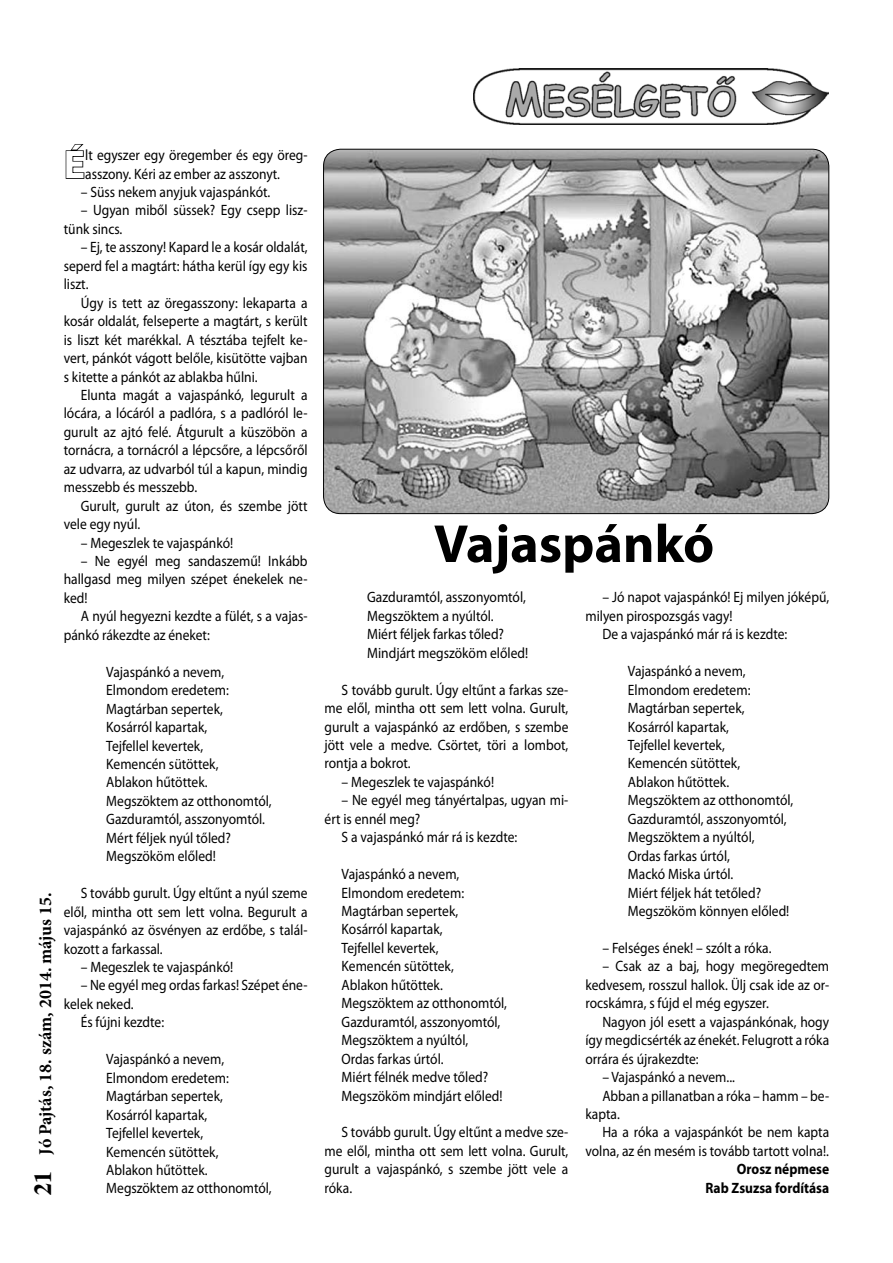
<style>
.page{position:relative;width:893px;height:1263px;background:#fff}
.page>*{position:absolute;margin:0;border:0;box-sizing:border-box;transform-origin:0 0}
.t1{font:700 54px "Myriad Pro";color:#000}
.t2{font:700 40.05px "Myriad Pro";color:#fff}
.t3{font:700 24px "CG Times";color:#000}
.t4{font:700 18px "Minion Pro";color:#000}
.t5{font:15px/18.5px "Myriad Pro";color:#000;scale:.9 1}
.t6{font:700 15px/18.5px "Myriad Pro";color:#000;text-align:right;scale:.9 1}
</style>
<div class="page">
<img style="left:473px;top:68px;width:356px;height:57px">
<svg style="left:65px;top:144px;width:20px;height:35px"></svg>
<img style="left:324px;top:149px;width:505px;height:364px;border-radius:17px">
<p class="t4" style="left:33px;top:1154px;width:264px;rotate:-90deg">Jó Pajtás, 18. szám, 2014. május 15.</p>
<h3 class="t3" style="left:28px;top:1195px;width:25px;rotate:-90deg">21</h3>
<h2 class="t2" style="left:64px;top:138px;width:23px">É</h2>
<p class="t5" style="left:85px;top:146px;width:249px">lt egyszer egy öregember és egy öreg&shy;asszony. Kéri az ember az asszonyt.</p>
<p class="t5" style="left:81px;top:182px;width:212px">– Süss nekem anyjuk vajaspánkót.</p>
<p class="t5" style="left:64px;top:201px;width:272px;text-indent:17px">– Ugyan miből süssek? Egy csepp lisz&shy;tünk sincs.</p>
<p class="t5" style="left:64px;top:238px;width:272px;text-align:justify;text-indent:17px">– Ej, te asszony! Kapard le a kosár oldalát, seperd fel a magtárt: hátha kerül így egy kis liszt.</p>
<p class="t5" style="left:64px;top:293px;width:272px;text-align:justify;text-indent:17px">Úgy is tett az öregasszony: lekaparta a kosár oldalát, felseperte a magtárt, s került is liszt két marékkal. A tésztába tejfelt ke&shy;vert, pánkót vágott belőle, kisütötte vajban s kitette a pánkót az ablakba hűlni.</p>
<p class="t5" style="left:64px;top:385px;width:272px;text-align:justify;text-indent:17px">Elunta magát a vajaspánkó, legurult a lócára, a lócáról a padlóra, s a padlóról le&shy;gurult az ajtó felé. Átgurult a küszöbön a tornácra, a tornácról a lépcsőre, a lépcsőről az udvarra, az udvarból túl a kapun, mindig messzebb és messzebb.</p>
<p class="t5" style="left:64px;top:496px;width:272px;text-indent:17px">Gurult, gurult az úton, és szembe jött vele egy nyúl.</p>
<p class="t5" style="left:81px;top:533px;width:171px">– Megeszlek te vajaspánkó!</p>
<p class="t5" style="left:64px;top:551px;width:272px;text-align:justify;text-indent:17px">– Ne egyél meg sandaszemű! Inkább hallgasd meg milyen szépet énekelek ne&shy;ked!</p>
<p class="t5" style="left:64px;top:607px;width:272px;text-indent:17px">A nyúl hegyezni kezdte a fülét, s a vajas&shy;pánkó rákezdte az éneket:</p>
<p class="t5" style="left:106px;top:662px;width:185px">Vajaspánkó a nevem,<br>Elmondom eredetem:<br>Magtárban sepertek,<br>Kosárról kapartak,<br>Tejfellel kevertek,<br>Kemencén sütöttek,<br>Ablakon hűtöttek.<br>Megszöktem az otthonomtól,<br>Gazduramtól, asszonyomtól.<br>Mért féljek nyúl tőled?<br>Megszököm előled!</p>
<p class="t5" style="left:64px;top:884px;width:272px;text-align:justify;text-indent:17px">S tovább gurult. Úgy eltűnt a nyúl szeme elől, mintha ott sem lett volna. Begurult a vajaspánkó az ösvényen az erdőbe, s talál&shy;kozott a farkassal.</p>
<p class="t5" style="left:81px;top:957px;width:171px">– Megeszlek te vajaspánkó!</p>
<p class="t5" style="left:81px;top:976px;width:253px">– Ne egyél meg ordas farkas! Szépet éne-</p>
<p class="t5" style="left:64px;top:994px;width:79px">kelek neked.</p>
<p class="t5" style="left:81px;top:1013px;width:94px">És fújni kezdte:</p>
<p class="t5" style="left:106px;top:1050px;width:185px">Vajaspánkó a nevem,<br>Elmondom eredetem:<br>Magtárban sepertek,<br>Kosárról kapartak,<br>Tejfellel kevertek,<br>Kemencén sütöttek,<br>Ablakon hűtöttek.<br>Megszöktem az otthonomtól,</p>
<h1 class="t1" style="left:434px;top:509px;width:282px">Vajaspánkó</h1>
<p class="t5" style="left:367px;top:588px;width:180px">Gazduramtól, asszonyomtól,<br>Megszöktem a nyúltól.<br>Miért féljek farkas tőled?<br>Mindjárt megszököm előled!</p>
<p class="t5" style="left:325px;top:680px;width:272px;text-align:justify;text-indent:17px">S tovább gurult. Úgy eltűnt a farkas sze&shy;me elől, mintha ott sem lett volna. Gurult, gurult a vajaspánkó az erdőben, s szembe jött vele a medve. Csörtet, töri a lombot, rontja a bokrot.</p>
<p class="t5" style="left:342px;top:772px;width:171px">– Megeszlek te vajaspánkó!</p>
<p class="t5" style="left:342px;top:791px;width:253px">– Ne egyél meg tányértalpas, ugyan mi-</p>
<p class="t5" style="left:325px;top:809px;width:108px">ért is ennél meg?</p>
<p class="t5" style="left:342px;top:828px;width:197px">S a vajaspánkó már rá is kezdte:</p>
<p class="t5" style="left:342px;top:865px;width:185px">Vajaspánkó a nevem,<br>Elmondom eredetem:<br>Magtárban sepertek,<br>Kosárról kapartak,<br>Tejfellel kevertek,<br>Kemencén sütöttek,<br>Ablakon hűtöttek.<br>Megszöktem az otthonomtól,<br>Gazduramtól, asszonyomtól,<br>Megszöktem a nyúltól,<br>Ordas farkas úrtól.<br>Miért félnék medve tőled?<br>Megszököm mindjárt előled!</p>
<p class="t5" style="left:325px;top:1123px;width:272px;text-align:justify;text-indent:17px">S tovább gurult. Úgy eltűnt a medve sze&shy;me elől, mintha ott sem lett volna. Gurult, gurult a vajaspánkó, s szembe jött vele a róka.</p>
<p class="t5" style="left:602px;top:588px;width:253px">– Jó napot vajaspánkó! Ej milyen jóképű,</p>
<p class="t5" style="left:585px;top:606px;width:165px">milyen pirospozsgás vagy!</p>
<p class="t5" style="left:602px;top:625px;width:207px">De a vajaspánkó már rá is kezdte:</p>
<p class="t5" style="left:628px;top:662px;width:185px">Vajaspánkó a nevem,<br>Elmondom eredetem:<br>Magtárban sepertek,<br>Kosárról kapartak,<br>Tejfellel kevertek,<br>Kemencén sütöttek,<br>Ablakon hűtöttek.<br>Megszöktem az otthonomtól,<br>Gazduramtól, asszonyomtól,<br>Megszöktem a nyúltól,<br>Ordas farkas úrtól,<br>Mackó Miska úrtól.<br>Miért féljek hát tetőled?<br>Megszököm könnyen előled!</p>
<p class="t5" style="left:602px;top:938px;width:189px">– Felséges ének! – szólt a róka.</p>
<p class="t5" style="left:585px;top:957px;width:272px;text-align:justify;text-indent:17px">– Csak az a baj, hogy megöregedtem kedvesem, rosszul hallok. Ülj csak ide az or&shy;rocskámra, s fújd el még egyszer.</p>
<p class="t5" style="left:585px;top:1012px;width:272px;text-align:justify;text-indent:17px">Nagyon jól esett a vajaspánkónak, hogy így megdicsérték az énekét. Felugrott a róka orrára és újrakezdte:</p>
<p class="t5" style="left:602px;top:1067px;width:149px">– Vajaspánkó a nevem...</p>
<p class="t5" style="left:602px;top:1086px;width:253px">Abban a pillanatban a róka – hamm – be-</p>
<p class="t5" style="left:585px;top:1104px;width:40px">kapta.</p>
<p class="t5" style="left:602px;top:1123px;width:253px">Ha a róka a vajaspánkót be nem kapta</p>
<p class="t5" style="left:585px;top:1141px;width:272px">volna, az én mesém is tovább tartott volna!.</p>
<p class="t6" style="left:705px;top:1159px;width:139px">Orosz népmese<br>Rab Zsuzsa fordítása</p>
</div>
